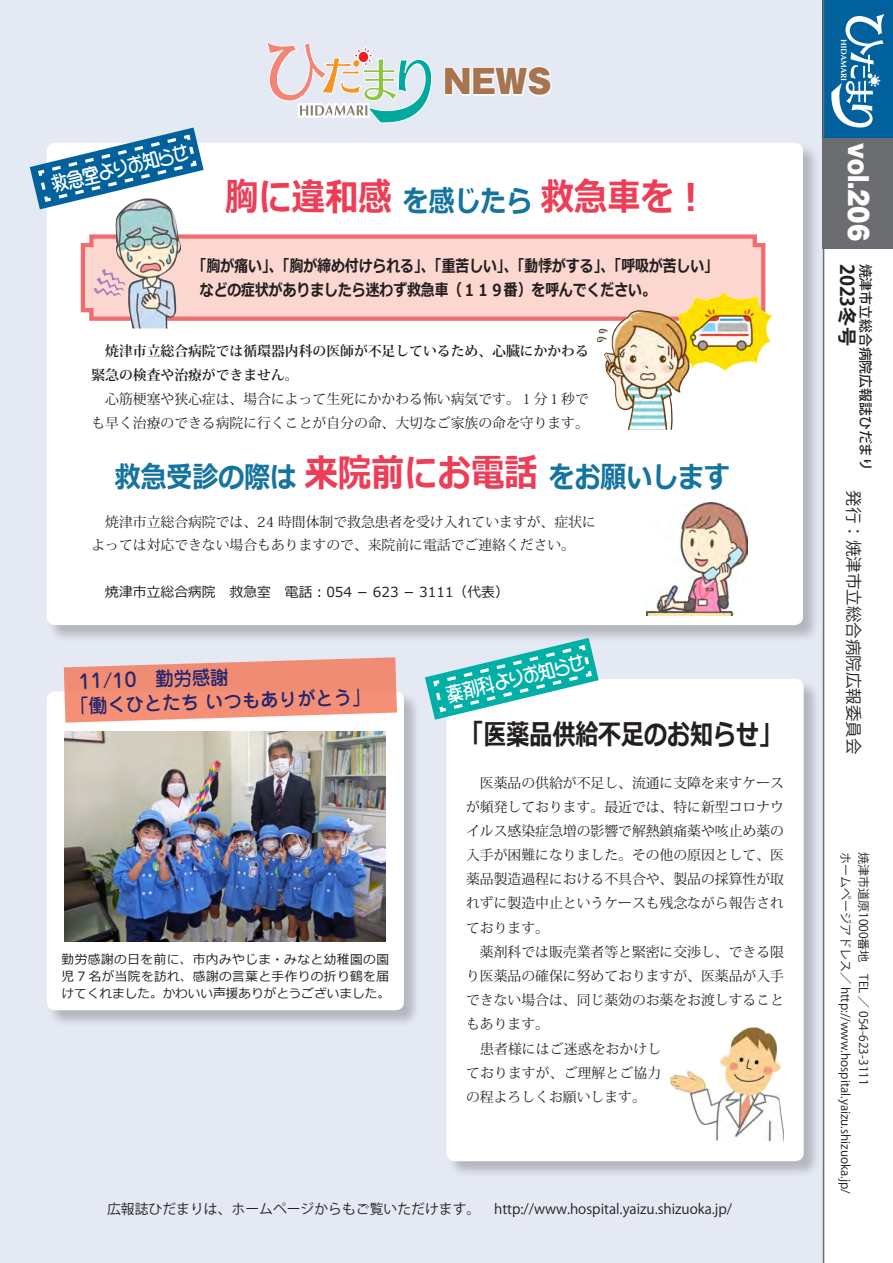
<style>
.page{position:relative;width:893px;height:1263px;background:#fff}
.page>*{position:absolute;margin:0;border:0;box-sizing:border-box;transform-origin:0 0}
.t1{font:700 38.25px "Meiryo";color:#ee3d56;scale:.87 1}
.t2{font:900 31.95px "Gothic MB101 Pro";color:#a6744f}
.t3{font:700 29.7px "Meiryo";color:#14749f;scale:.87 1}
.t4{font:700 28.65px "Meiryo";color:#231f20;scale:.8 1}
.t5{font:900 25.5px "Gothic MB101 Pro";color:#fff;scale:.9 1}
.t6{font:19.5px "HG Souei Marupoptai";color:#fff;scale:.83 1}
.t7{font:500 19.2px/24.6px "Jun 34 Pro";color:#26276f}
.t8{font:700 19.2px "Koz Go Pro";color:#231f20}
.t9{font:700 16.65px/24.2px "Meiryo";color:#231f20;scale:.83 1}
.t10{font:16.5px "Koz Go Pro";color:#231f20}
.t11{font:13.8px/24.2px "Koz Min Pro";color:#231f20}
.t12{font:13.8px "Koz Go Pro";color:#231f20}
.t13{font:700 13.8px/24.2px "Koz Min Pro";color:#231f20}
.t14{font:13.8px "Meiryo";color:#231f20}
.t15{font:500 13.8px "Koz Go Pro";color:#231f20}
.t16{font:12.75px/17px "Meiryo";color:#231f20;text-align:justify}
.t17{font:12px "Koz Go Pro";color:#231f20}
.s1{font-size:29.7px;color:#14749f}
.s2{font-size:38.25px;color:#ee3d56}
</style>
<div class="page">
<div style="left:0;top:0;width:823px;height:1263px;background:#e4e9f3"></div>
<div style="left:823px;top:0;width:70px;height:138px;background:#00619c"></div>
<div style="left:823px;top:138px;width:70px;height:111px;background:#6c6d70"></div>
<hr style="left:823px;top:0;width:1px;height:1263px;background:#6c6d70">
<svg style="left:831px;top:14px;width:53px;height:114px"></svg>
<div style="left:48px;top:692px;width:373px;height:336px;background:#231f20;opacity:.25"></div>
<div style="left:47px;top:691px;width:357px;height:319px;background:#fff;border-radius:9px"></div>
<svg style="left:64px;top:657px;width:333px;height:66px"></svg>
<svg style="left:444px;top:66px;width:108px;height:31px"></svg>
<div style="left:447px;top:679px;width:374px;height:499px;background:#231f20;opacity:.25"></div>
<div style="left:446px;top:679px;width:358px;height:482px;background:#fff;border-radius:9px"></div>
<img style="left:65px;top:731px;width:320px;height:210px">
<div style="left:48px;top:143px;width:772px;height:499px;background:#231f20;opacity:.25"></div>
<div style="left:47px;top:143px;width:756px;height:482px;background:#fff;border-radius:9px"></div>
<svg style="left:266px;top:41px;width:166px;height:83px"></svg>
<svg style="left:425px;top:638px;width:174px;height:82px"></svg>
<img style="left:670px;top:1027px;width:114px;height:114px">
<svg style="left:80px;top:234px;width:687px;height:89px;background:#facdc4"></svg>
<svg style="left:30px;top:128px;width:174px;height:81px"></svg>
<img style="left:92px;top:198px;width:89px;height:131px">
<img style="left:604px;top:290px;width:121px;height:140px">
<img style="left:646px;top:502px;width:102px;height:113px">
<h2 class="t2" style="left:444px;top:55px;width:110px">NEWS</h2>
<h3 class="t6" style="left:49px;top:176px;width:171px;rotate:-14deg">救急室よりお知らせ</h3>
<h1 class="t1" style="left:225px;top:171px;width:556px">胸に違和感<span class="s1">を感じたら</span>救急車を！</h1>
<p class="t9" style="left:200px;top:255px;width:626px;text-indent:-7px">「胸が痛い」、「胸が締め付けられる」、「重苦しい」、「動悸がする」、「呼吸が苦しい」などの症状がありましたら迷わず救急車（１１９番）を呼んでください。</p>
<p class="t13" style="left:91px;top:338px;width:499px;text-indent:14px">焼津市立総合病院では循環器内科の医師が不足しているため、心臓にかかわる緊急の検査や治療ができません。</p>
<p class="t11" style="left:91px;top:386px;width:499px">　心筋梗塞や狭心症は、場合によって生死にかかわる怖い病気です。１分１秒でも早く治療のできる病院に行くことが自分の命、大切なご家族の命を守ります。</p>
<h3 class="t3" style="left:115px;top:456px;width:709px">救急受診の際は<span class="s2">来院前にお電話</span>をお願いします</h3>
<p class="t11" style="left:91px;top:509px;width:506px;line-height:23.4px">　焼津市立総合病院では、24 時間体制で救急患者を受け入れていますが、症状によっては対応できない場合もありますので、来院前に電話でご連絡ください。</p>
<p class="t14" style="left:91px;top:582px;width:419px">　焼津市立総合病院　救急室　電話：054 － 623 － 3111（代表）</p>
<h3 class="t7" style="left:69px;top:668px;width:302px;text-indent:9px;rotate:-2deg">11/10　勤労感謝<br>「働くひとたち いつもありがとう」</h3>
<p class="t16" style="left:62px;top:951px;width:330px">勤労感謝の日を前に、市内みやじま・みなと幼稚園の園児 7 名が当院を訪れ、感謝の言葉と手作りの折り鶴を届けてくれました。かわいい声援ありがとうございました。</p>
<h3 class="t6" style="left:445px;top:686px;width:172px;rotate:-14deg">薬剤科よりお知らせ</h3>
<h3 class="t4" style="left:460px;top:715px;width:403px">「医薬品供給不足のお知らせ」</h3>
<p class="t11" style="left:466px;top:770px;width:319px">　医薬品の供給が不足し、流通に支障を来すケースが頻発しております。最近では、特に新型コロナウイルス感染症急増の影響で解熱鎮痛薬や咳止め薬の入手が困難になりました。その他の原因として、医薬品製造過程における不具合や、製品の採算性が取れずに製造中止というケースも残念ながら報告されております。<br>　薬剤科では販売業者等と緊密に交渉し、できる限り医薬品の確保に努めておりますが、医薬品が入手できない場合は、同じ薬効のお薬をお渡しすることもあります。<br>　患者様にはご迷惑をおかけし<br>ておりますが、ご理解とご協力<br>の程よろしくお願いします。</p>
<p class="t12" style="left:107px;top:1199px;width:626px">広報誌ひだまりは、ホームページからもご覧いただけます。　http://www.hospital.yaizu.shizuoka.jp/</p>
<h3 class="t5" style="left:879px;top:143px;width:111px;rotate:90deg">vol.206</h3>
<h3 class="t8" style="left:859px;top:264px;width:84px;rotate:90deg">2023冬号</h3>
<p class="t15" style="left:874px;top:264px;width:209px;rotate:90deg">焼津市立総合病院広報誌ひだまり</p>
<p class="t10" style="left:864px;top:490px;width:266px;rotate:90deg">発行：焼津市立総合病院広報委員会</p>
<p class="t17" style="left:853px;top:852px;width:343px;rotate:90deg">ホームページアドレス／ http://www.hospital.yaizu.shizuoka.jp/</p>
<p class="t17" style="left:871px;top:852px;width:235px;rotate:90deg">焼津市道原1000番地　TEL ／ 054-623-3111</p>
</div>
